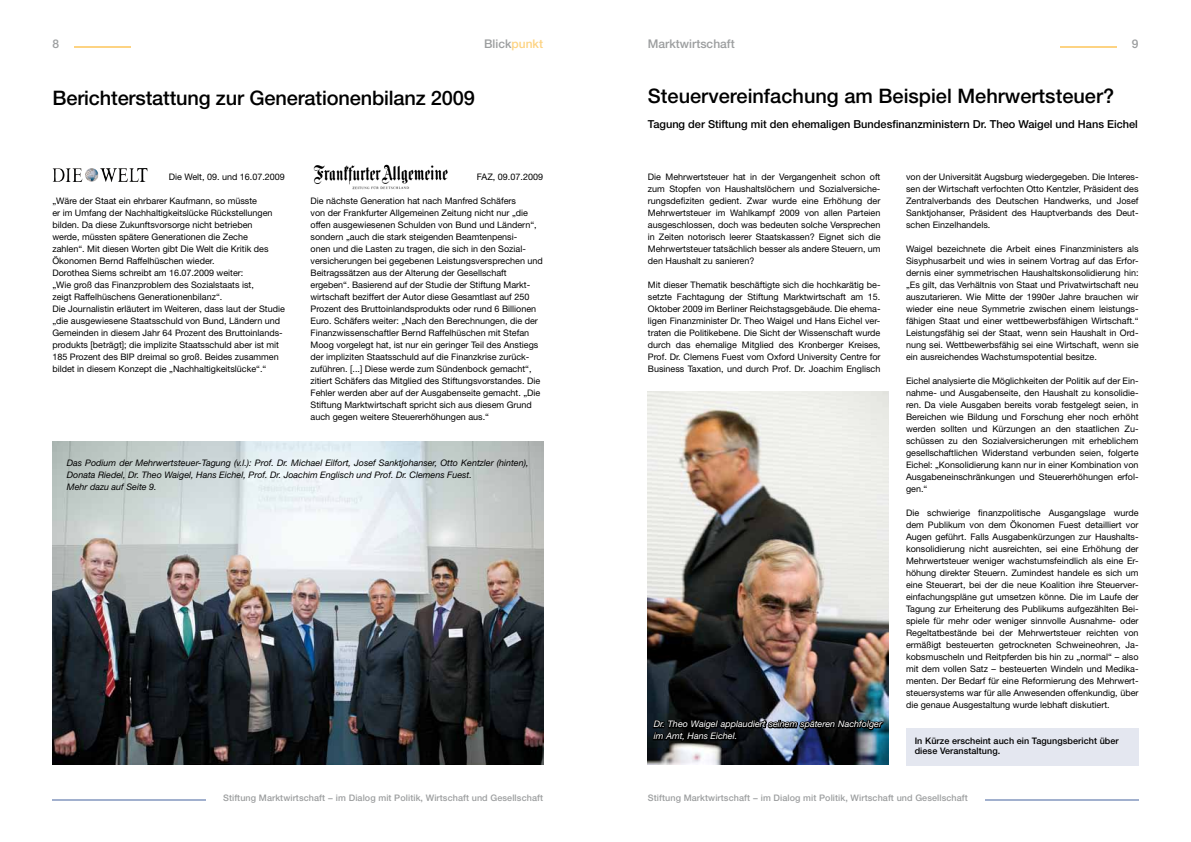
<style>
.page{position:relative;width:1191px;height:842px;background:#fff}
.page>*{position:absolute;margin:0;border:0;box-sizing:border-box;transform-origin:0 0}
.t1{font:500 20px "Helvetica Neue";letter-spacing:-.01em;color:#000}
.t2{font:500 12px "Helvetica Neue";color:#9c9e9f}
.t3{font:500 11px "Helvetica Neue";color:#000}
.t4{font:9px/12px "Helvetica Neue";color:#000;text-align:justify}
.t5{font:italic 9px/12px "Helvetica Neue";color:#000}
.t6{font:500 9px "Helvetica Neue";letter-spacing:.01em;color:#9c9e9f}
.t7{font:italic 9px/12px "Helvetica Neue";color:#fff}
.t8{font:500 9px/10.8px "Helvetica Neue";letter-spacing:.01em;color:#000}
.s1{color:#fdd382}
</style>
<div class="page">
<hr style="left:74px;top:47px;width:56px;height:1px;background:#fdd382">
<hr style="left:52px;top:799px;width:154px;height:2px;background:#a1b0ce">
<hr style="left:1060px;top:47px;width:57px;height:1px;background:#fdd382">
<hr style="left:985px;top:799px;width:153px;height:2px;background:#a1b0ce">
<img style="left:313px;top:164px;width:135px;height:26px">
<img style="left:113px;top:168px;width:35px;height:14px">
<img style="left:648px;top:391px;width:240px;height:374px">
<div style="left:906px;top:728px;width:232px;height:37px;background:#e4e7f0"></div>
<img style="left:651px;top:667px;width:234px;height:98px">
<img style="left:52px;top:441px;width:491px;height:324px">
<h2 class="t2" style="left:52px;top:37px;width:8px">8</h2>
<h2 class="t2" style="left:484px;top:37px;width:60px">Blick<span class="s1">punkt</span></h2>
<h2 class="t2" style="left:648px;top:37px;width:88px">Marktwirtschaft</h2>
<h2 class="t2" style="left:1131px;top:37px;width:8px">9</h2>
<h1 class="t1" style="left:52px;top:86px;width:424px">Berichterstattung zur Generationenbilanz 2009</h1>
<h1 class="t1" style="left:648px;top:84px;width:468px">Steuervereinfachung am Beispiel Mehrwertsteuer?</h1>
<p class="t3" style="left:648px;top:118px;width:491px">Tagung der Stiftung mit den ehemaligen Bundesfinanzministern Dr. Theo Waigel und Hans Eichel</p>
<p class="t4" style="left:169px;top:171px;width:118px">Die Welt, 09. und 16.07.2009</p>
<p class="t4" style="left:52px;top:195px;width:234px;text-align:left">„Wäre der Staat ein ehrbarer Kaufmann, so müsste<br>er im Umfang der Nachhaltigkeitslücke Rückstellungen bilden. Da diese Zukunftsvorsorge nicht betrieben<br>werde, müssten spätere Generationen die Zeche<br>zahlen“. Mit diesen Worten gibt Die Welt die Kritik des Ökonomen Bernd Raffelhüschen wieder.<br>Dorothea Siems schreibt am 16.07.2009 weiter:<br>„Wie groß das Finanzproblem des Sozialstaats ist,<br>zeigt Raffelhüschens Generationenbilanz“.<br>Die Journalistin erläutert im Weiteren, dass laut der Studie „die ausgewiesene Staatsschuld von Bund, Ländern und Gemeinden in diesem Jahr 64 Prozent des Bruttoinlands&shy;produkts [beträgt]; die implizite Staatsschuld aber ist mit 185 Prozent des BIP dreimal so groß. Beides zusammen bildet in diesem Konzept die „Nachhaltigkeitslücke“.“</p>
<p class="t4" style="left:477px;top:171px;width:68px">FAZ, 09.07.2009</p>
<p class="t4" style="left:310px;top:195px;width:234px;text-align:left">Die nächste Generation hat nach Manfred Schäfers<br>von der Frankfurter Allgemeinen Zeitung nicht nur „die offen ausgewiesenen Schulden von Bund und Ländern“, sondern „auch die stark steigenden Beamtenpensi-<br>onen und die Lasten zu tragen, die sich in den Sozial&shy;versicherungen bei gegebenen Leistungsversprechen und Beitragssätzen aus der Alterung der Gesellschaft ergeben“. Basierend auf der Studie der Stiftung Markt&shy;wirtschaft beziffert der Autor diese Gesamtlast auf 250<br>Prozent des Bruttoinlandsprodukts oder rund 6 Billionen Euro. Schäfers weiter: „Nach den Berechnungen, die der Finanzwissenschaftler Bernd Raffelhüschen mit Stefan Moog vorgelegt hat, ist nur ein geringer Teil des Anstiegs der impliziten Staatsschuld auf die Finanzkrise zurück&shy;zuführen. [...] Diese werde zum Sündenbock gemacht“, zitiert Schäfers das Mitglied des Stiftungsvorstandes. Die Fehler werden aber auf der Ausgabenseite gemacht. „Die Stiftung Marktwirtschaft spricht sich aus diesem Grund auch gegen weitere Steuererhöhungen aus.“</p>
<p class="t5" style="left:67px;top:457px;width:463px">Das Podium der Mehrwertsteuer-Tagung (v.l.): Prof. Dr. Michael Eilfort, Josef Sanktjohanser, Otto Kentzler (hinten),<br>Donata Riedel, Dr. Theo Waigel, Hans Eichel, Prof. Dr. Joachim Englisch und Prof. Dr. Clemens Fuest.<br>Mehr dazu auf Seite 9.</p>
<p class="t4" style="left:648px;top:171px;width:234px">Die Mehrwertsteuer hat in der Vergangenheit schon oft zum Stopfen von Haushaltslöchern und Sozialversiche&shy;rungsdefiziten gedient. Zwar wurde eine Erhöhung der Mehrwertsteuer im Wahlkampf 2009 von allen Parteien ausgeschlossen, doch was bedeuten solche Versprechen in Zeiten notorisch leerer Staatskassen? Eignet sich die Mehrwertsteuer tatsächlich besser als andere Steuern, um den Haushalt zu sanieren?</p>
<p class="t4" style="left:648px;top:279px;width:234px">Mit dieser Thematik beschäftigte sich die hochkarätig be&shy;setzte Fachtagung der Stiftung Marktwirtschaft am 15.<br>Oktober 2009 im Berliner Reichstagsgebäude. Die ehema&shy;ligen Finanzminister Dr. Theo Waigel und Hans Eichel ver&shy;traten die Politikebene. Die Sicht der Wissenschaft wurde durch das ehemalige Mitglied des Kronberger Kreises, Prof. Dr. Clemens Fuest vom Oxford University Centre for Business Taxation, und durch Prof. Dr. Joachim Englisch</p>
<p class="t4" style="left:906px;top:171px;width:234px">von der Universität Augsburg wiedergegeben. Die Interes&shy;sen der Wirtschaft verfochten Otto Kentzler, Präsident des Zentralverbands des Deutschen Handwerks, und Josef Sanktjohanser, Präsident des Hauptverbands des Deut&shy;schen Einzelhandels.</p>
<p class="t4" style="left:906px;top:243px;width:234px">Waigel bezeichnete die Arbeit eines Finanzministers als Sisyphusarbeit und wies in seinem Vortrag auf das Erfor&shy;dernis einer symmetrischen Haushaltskonsolidierung hin: „Es gilt, das Verhältnis von Staat und Privatwirtschaft neu auszutarieren. Wie Mitte der 1990er Jahre brauchen wir wieder eine neue Symmetrie zwischen einem leistungs&shy;fähigen Staat und einer wettbewerbsfähigen Wirtschaft.“ Leistungsfähig sei der Staat, wenn sein Haushalt in Ord&shy;nung sei. Wettbewerbsfähig sei eine Wirtschaft, wenn sie ein ausreichendes Wachstumspotential besitze.</p>
<p class="t4" style="left:906px;top:375px;width:234px">Eichel analysierte die Möglichkeiten der Politik auf der Ein&shy;nahme- und Ausgabenseite, den Haushalt zu konsolidie&shy;ren. Da viele Ausgaben bereits vorab festgelegt seien, in Bereichen wie Bildung und Forschung eher noch erhöht werden sollten und Kürzungen an den staatlichen Zu&shy;schüssen zu den Sozialversicherungen mit erheblichem gesellschaftlichen Widerstand verbunden seien, folgerte Eichel: „Konsolidierung kann nur in einer Kombination von Ausgabeneinschränkungen und Steuererhöhungen erfol&shy;gen.“</p>
<p class="t4" style="left:906px;top:507px;width:234px">Die schwierige finanzpolitische Ausgangslage wurde dem Publikum von dem Ökonomen Fuest detailliert vor Augen geführt. Falls Ausgabenkürzungen zur Haushalts&shy;konsolidierung nicht ausreichten, sei eine Erhöhung der Mehrwertsteuer weniger wachstumsfeindlich als eine Er&shy;höhung direkter Steuern. Zumindest handele es sich um eine Steuerart, bei der die neue Koalition ihre Steuerver&shy;einfachungspläne gut umsetzen könne. Die im Laufe der Tagung zur Erheiterung des Publikums aufgezählten Bei&shy;spiele für mehr oder weniger sinnvolle Ausnahme- oder Regeltatbestände bei der Mehrwertsteuer reichten von ermäßigt besteuerten getrockneten Schweineohren, Ja&shy;kobsmuscheln und Reitpferden bis hin zu „normal“ – also mit dem vollen Satz – besteuerten Windeln und Medika&shy;menten. Der Bedarf für eine Reformierung des Mehrwert&shy;steuersystems war für alle Anwesenden offenkundig, über die genaue Ausgestaltung wurde lebhaft diskutiert.</p>
<p class="t7" style="left:654px;top:718px;width:230px">Dr. Theo Waigel applaudiert seinem späteren Nachfolger im Amt, Hans Eichel.</p>
<p class="t8" style="left:914px;top:735px;width:205px">In Kürze erscheint auch ein Tagungsbericht über diese Veranstaltung.</p>
<p class="t6" style="left:223px;top:792px;width:321px">Stiftung Marktwirtschaft − im Dialog mit Politik, Wirtschaft und Gesellschaft</p>
<p class="t6" style="left:648px;top:792px;width:321px">Stiftung Marktwirtschaft − im Dialog mit Politik, Wirtschaft und Gesellschaft</p>
</div>
